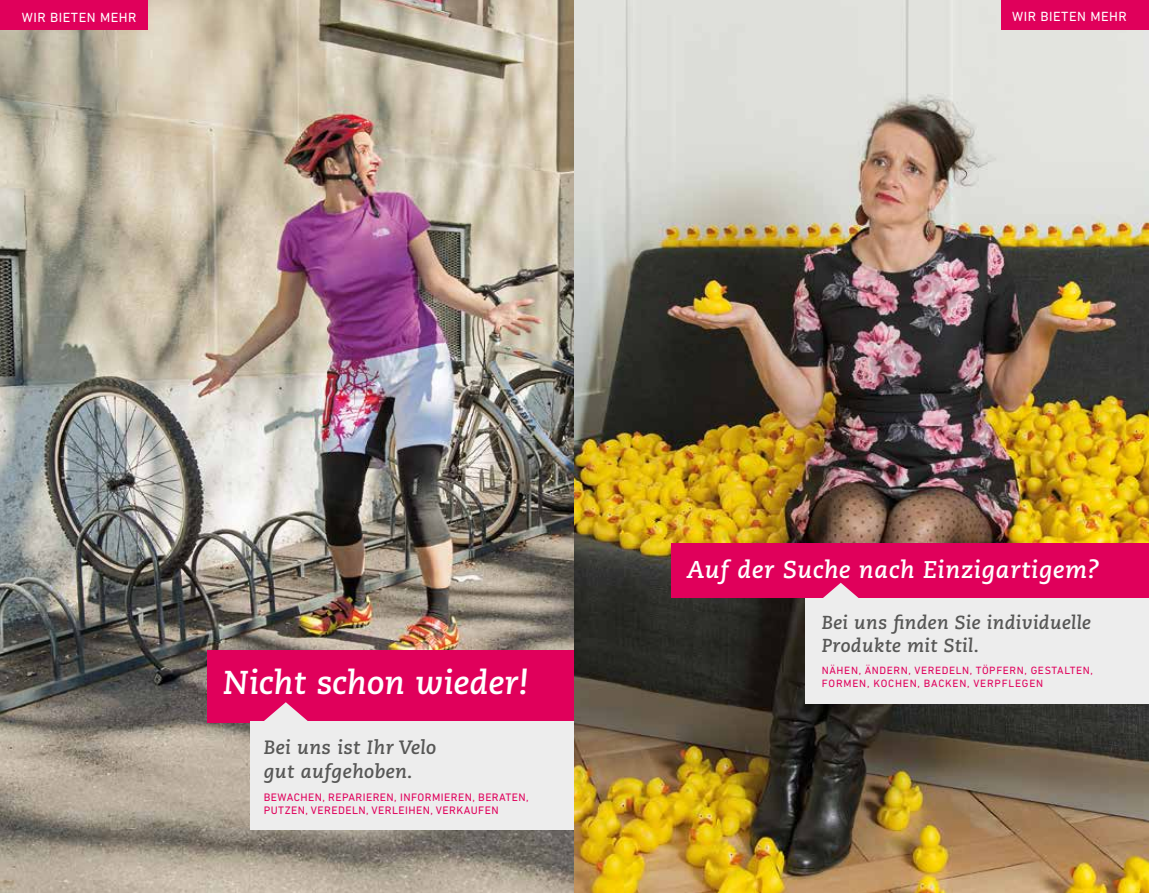
<style>
.page{position:relative;width:1149px;height:893px;background:#fff}
.page>*{position:absolute;margin:0;border:0;box-sizing:border-box;transform-origin:0 0}
.t1{font:italic 700 33px "Caecilia CE";letter-spacing:.01em;color:#fff}
.t2{font:italic 700 24.15px "Caecilia CE";letter-spacing:.03em;color:#fff}
.t3{font:italic 700 19.35px/23.4px "Caecilia CE";letter-spacing:.02em;color:#575756}
.t4{font:italic 700 18.75px/22.8px "Caecilia CE";letter-spacing:.02em;color:#575756}
.t5{font:13.5px "DIN Next LT Pro";letter-spacing:.04em;color:#fff}
.t6{font:10.95px/13.2px "DIN Next LT Pro";letter-spacing:.04em;color:#e0005b}
.t7{font:10.8px/12.9px "DIN Next LT Pro";letter-spacing:.06em;color:#e0005b}
</style>
<div class="page">
<img style="left:0;top:0;width:1148px;height:893px">
<div style="left:207px;top:650px;width:367px;height:73px;background:#e0005b"></div>
<div style="left:249px;top:722px;width:325px;height:108px;background:#ededed"></div>
<svg style="left:253px;top:702px;width:66px;height:20px"></svg>
<div style="left:671px;top:543px;width:477px;height:55px;background:#e0005b"></div>
<div style="left:804px;top:598px;width:344px;height:105px;background:#ededed"></div>
<svg style="left:823px;top:583px;width:36px;height:15px"></svg>
<div style="left:1001px;top:0;width:147px;height:30px;background:#e0005b"></div>
<div style="left:0;top:0;width:147px;height:30px;background:#e0005b"></div>
<p class="t5" style="left:22px;top:9px;width:116px">WIR BIETEN MEHR</p>
<p class="t5" style="left:1011px;top:8px;width:116px">WIR BIETEN MEHR</p>
<h1 class="t1" style="left:223px;top:661px;width:307px">Nicht schon wieder!</h1>
<h3 class="t3" style="left:264px;top:736px;width:174px">Bei uns ist Ihr Velo gut aufgehoben.</h3>
<p class="t6" style="left:264px;top:790px;width:266px">BEWACHEN, REPARIEREN, INFORMIEREN, BERATEN,<br>PUTZEN, VEREDELN, VERLEIHEN, VERKAUFEN</p>
<h2 class="t2" style="left:686px;top:554px;width:414px">Auf der Suche nach Einzigartigem?</h2>
<h3 class="t4" style="left:821px;top:611px;width:270px">Bei uns finden Sie individuelle<br>Produkte mit Stil.</h3>
<p class="t7" style="left:821px;top:664px;width:273px">NÄHEN, ÄNDERN, VEREDELN, TÖPFERN, GESTALTEN,<br>FORMEN, KOCHEN, BACKEN, VERPFLEGEN</p>
</div>
